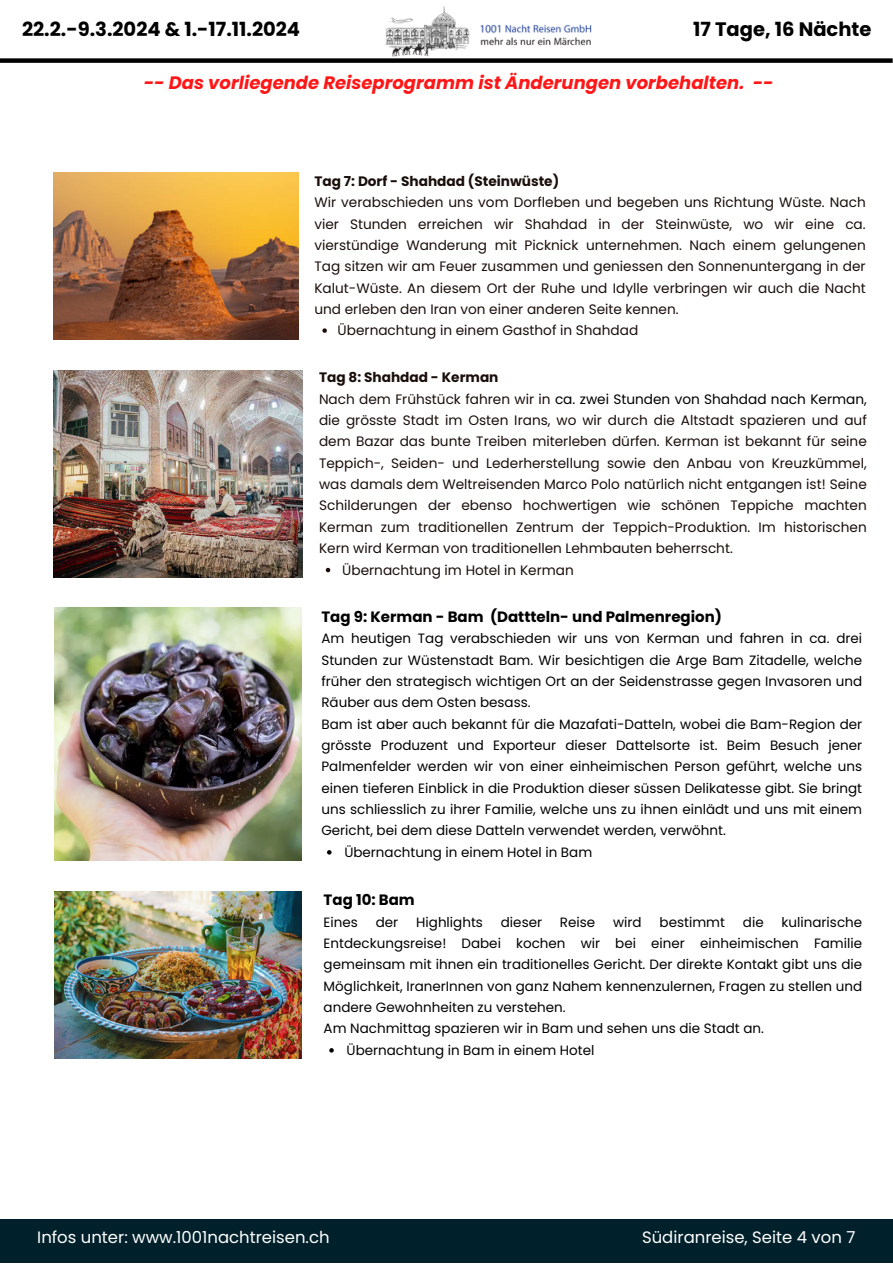
<style>
.page{position:relative;width:893px;height:1264px;background:#fff}
.page>*{position:absolute;margin:0;border:0;box-sizing:border-box;transform-origin:0 0}
.t1{font:700 19.5px "Poppins";color:#000}
.t2{font:italic 700 18px "Poppins";color:#ff1616}
.t3{font:16.5px "Poppins";color:#fff}
.t4{font:700 15px "Poppins";color:#000}
.t5{font:13.65px/21.3px "Poppins";color:#1a0e0a;text-align:justify}
.t6{font:700 13.65px "Poppins";color:#1a0e0a}
.t7{font:13.5px/21.3px "Poppins";color:#000;text-align:justify}
.s1{color:#000}
</style>
<div class="page">
<div style="left:0;top:1218px;width:892px;height:44px;background:#00212b"></div>
<img style="left:385px;top:6px;width:207px;height:51px">
<div style="left:0;top:58px;width:892px;height:5px;background:#000"></div>
<img style="left:54px;top:608px;width:248px;height:252px">
<img style="left:54px;top:891px;width:248px;height:167px">
<img style="left:53px;top:370px;width:249px;height:207px">
<svg style="left:327px;top:850px;width:4px;height:4px"></svg>
<svg style="left:329px;top:1048px;width:5px;height:4px"></svg>
<svg style="left:326px;top:568px;width:4px;height:4px"></svg>
<svg style="left:322px;top:328px;width:5px;height:5px"></svg>
<img style="left:53px;top:172px;width:245px;height:168px">
<p class="t1" style="left:22px;top:16px;width:279px">22.2.-9.3.2024 &amp; 1.-17.11.2024</p>
<p class="t1" style="left:693px;top:16px;width:180px">17 Tage, 16 Nächte</p>
<p class="t2" style="left:144px;top:70px;width:631px">-- Das vorliegende Reiseprogramm ist Änderungen vorbehalten. --</p>
<p class="t6" style="left:314px;top:172px;width:246px">Tag 7: Dorf - Shahdad (Steinwüste)</p>
<p class="t5" style="left:314px;top:192px;width:552px">Wir verabschieden uns vom Dorfleben und begeben uns Richtung Wüste. Nach vier Stunden erreichen wir Shahdad in der Steinwüste, wo wir eine ca. vierstündige Wanderung mit Picknick unternehmen. Nach einem gelungenen Tag sitzen wir am Feuer zusammen und geniessen den Sonnenuntergang in der Kalut-Wüste. An diesem Ort der Ruhe und Idylle verbringen wir auch die Nacht und erleben den Iran von einer anderen Seite kennen.</p>
<p class="t5" style="left:337px;top:320px;width:302px">Übernachtung in einem Gasthof in Shahdad</p>
<p class="t6" style="left:319px;top:368px;width:181px">Tag 8: Shahdad - Kerman</p>
<p class="t5" style="left:319px;top:388px;width:549px">Nach dem Frühstück fahren wir in <span class="s1">ca. zwei Stunden von Shahdad nach Kerman, </span>die grösste Stadt im Osten Irans, wo wir durch die Altstadt spazieren und auf dem Bazar das bunte Treiben miterleben dürfen. Kerman ist bekannt für seine Teppich-, Seiden- und Lederherstellung sowie den Anbau von Kreuzkümmel, was damals dem Weltreisenden Marco Polo natürlich nicht entgangen ist! Seine Schilderungen der ebenso hochwertigen wie schönen Teppiche machten Kerman zum traditionellen Zentrum der Teppich-Produktion. Im historischen Kern wird Kerman von traditionellen Lehmbauten beherrscht.</p>
<p class="t5" style="left:342px;top:559px;width:233px">Übernachtung im Hotel in Kerman</p>
<p class="t4" style="left:321px;top:606px;width:402px">Tag 9: Kerman - Bam (Dattteln- und Palmenregion)</p>
<p class="t7" style="left:321px;top:628px;width:542px">Am heutigen Tag verabschieden wir uns von Kerman und fahren in ca. drei Stunden zur Wüstenstadt Bam. Wir besichtigen die Arge Bam Zitadelle, welche früher den strategisch wichtigen Ort an der Seidenstrasse gegen Invasoren und Räuber aus dem Osten besass.</p>
<p class="t7" style="left:321px;top:713px;width:542px">Bam ist aber auch bekannt für die Mazafati-Datteln, wobei die Bam-Region der grösste Produzent und Exporteur dieser Dattelsorte ist. Beim Besuch jener Palmenfelder werden wir von einer einheimischen Person geführt, welche uns einen tieferen Einblick in die Produktion dieser süssen Delikatesse gibt. Sie bringt uns schliesslich zu ihrer Familie, welche uns zu ihnen einlädt und uns mit einem Gericht, bei dem diese Datteln verwendet werden, verwöhnt.</p>
<p class="t7" style="left:344px;top:841px;width:249px">Übernachtung in einem Hotel in Bam</p>
<p class="t4" style="left:323px;top:889px;width:93px">Tag 10: Bam</p>
<p class="t7" style="left:323px;top:911px;width:36px">Eines</p>
<p class="t7" style="left:376px;top:911px;width:24px">der</p>
<p class="t7" style="left:416px;top:911px;width:68px">Highlights</p>
<p class="t7" style="left:501px;top:911px;width:43px">dieser</p>
<p class="t7" style="left:560px;top:911px;width:37px">Reise</p>
<p class="t7" style="left:613px;top:911px;width:30px">wird</p>
<p class="t7" style="left:659px;top:911px;width:67px">bestimmt</p>
<p class="t7" style="left:742px;top:911px;width:22px">die</p>
<p class="t7" style="left:323px;top:911px;width:540px;text-indent:458px">kulinarische Entdeckungsreise! Dabei kochen wir bei einer einheimischen Familie gemeinsam mit ihnen ein traditionelles Gericht. Der direkte Kontakt gibt uns die Möglichkeit, IranerInnen von ganz Nahem kennenzulernen, Fragen zu stellen und andere Gewohnheiten zu verstehen.</p>
<p class="t7" style="left:323px;top:1018px;width:442px">Am Nachmittag spazieren wir in Bam und sehen uns die Stadt an.</p>
<p class="t7" style="left:346px;top:1039px;width:249px">Übernachtung in Bam in einem Hotel</p>
<p class="t3" style="left:37px;top:1225px;width:294px">Infos unter: www.1001nachtreisen.ch</p>
<p class="t3" style="left:642px;top:1225px;width:215px">Südiranreise, Seite 4 von 7</p>
</div>
